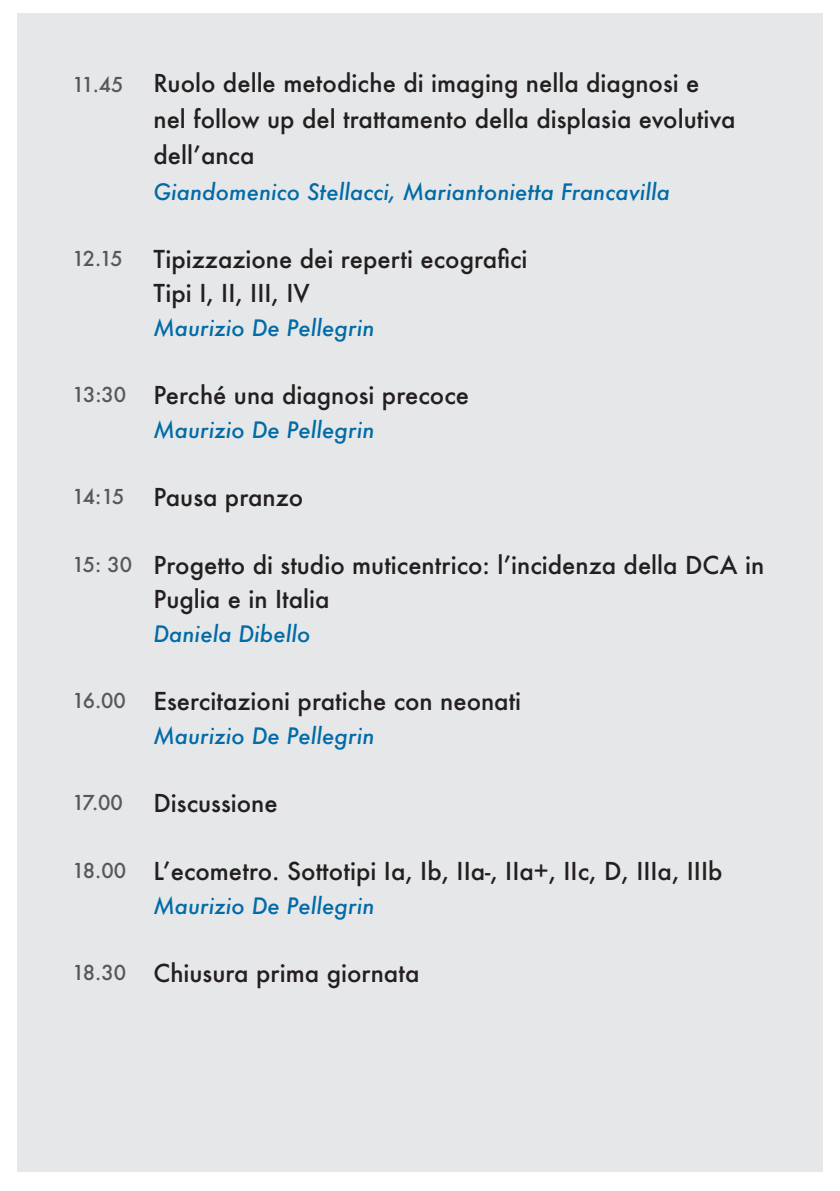
<style>
.page{position:relative;width:840px;height:1191px;background:#fff}
.page>*{position:absolute;margin:0;border:0;box-sizing:border-box;transform-origin:0 0}
.t1{font:500 24px/36px "Futura";color:#231f20}
.t2{font:italic 500 22px "Futura";color:#006ba7}
.t3{font:500 20px "Futura";letter-spacing:-.075em;color:#57585a}
</style>
<div class="page">
<div style="left:17px;top:13px;width:805px;height:1159px;background:#e6e7e9"></div>
<p class="t3" style="left:72px;top:71px;width:53px">11.45</p>
<p class="t1" style="left:153px;top:65px;width:583px">Ruolo delle metodiche di imaging nella diagnosi e nel follow up del trattamento della displasia evolutiva dell’anca</p>
<p class="t2" style="left:153px;top:176px;width:517px">Giandomenico Stellacci, Mariantonietta Francavilla</p>
<p class="t3" style="left:72px;top:245px;width:52px">12.15</p>
<p class="t1" style="left:153px;top:241px;width:375px">Tipizzazione dei reperti ecografici</p>
<p class="t1" style="left:153px;top:275px;width:158px">Tipi I, II, III, IV</p>
<p class="t2" style="left:153px;top:312px;width:222px">Maurizio De Pellegrin</p>
<p class="t3" style="left:72px;top:381px;width:56px">13:30</p>
<p class="t1" style="left:153px;top:377px;width:317px">Perché una diagnosi precoce</p>
<p class="t2" style="left:153px;top:414px;width:222px">Maurizio De Pellegrin</p>
<p class="t3" style="left:72px;top:483px;width:54px">14:15</p>
<p class="t1" style="left:153px;top:479px;width:151px">Pausa pranzo</p>
<p class="t3" style="left:72px;top:551px;width:62px">15: 30</p>
<p class="t1" style="left:153px;top:548px;width:611px;line-height:34px">Progetto di studio muticentrico: l’incidenza della DCA in<br>Puglia e in Italia</p>
<p class="t2" style="left:153px;top:618px;width:158px">Daniela Dibello</p>
<p class="t3" style="left:72px;top:687px;width:55px">16.00</p>
<p class="t1" style="left:153px;top:683px;width:369px">Esercitazioni pratiche con neonati</p>
<p class="t2" style="left:153px;top:720px;width:222px">Maurizio De Pellegrin</p>
<p class="t3" style="left:72px;top:789px;width:52px">17.00</p>
<p class="t1" style="left:153px;top:785px;width:125px">Discussione</p>
<p class="t3" style="left:72px;top:857px;width:56px">18.00</p>
<p class="t1" style="left:153px;top:853px;width:570px">L’ecometro. Sottotipi Ia, Ib, IIa-, IIa+, IIc, D, IIIa, IIIb</p>
<p class="t2" style="left:153px;top:890px;width:222px">Maurizio De Pellegrin</p>
<p class="t3" style="left:72px;top:959px;width:56px">18.30</p>
<p class="t1" style="left:153px;top:955px;width:267px">Chiusura prima giornata</p>
</div>
